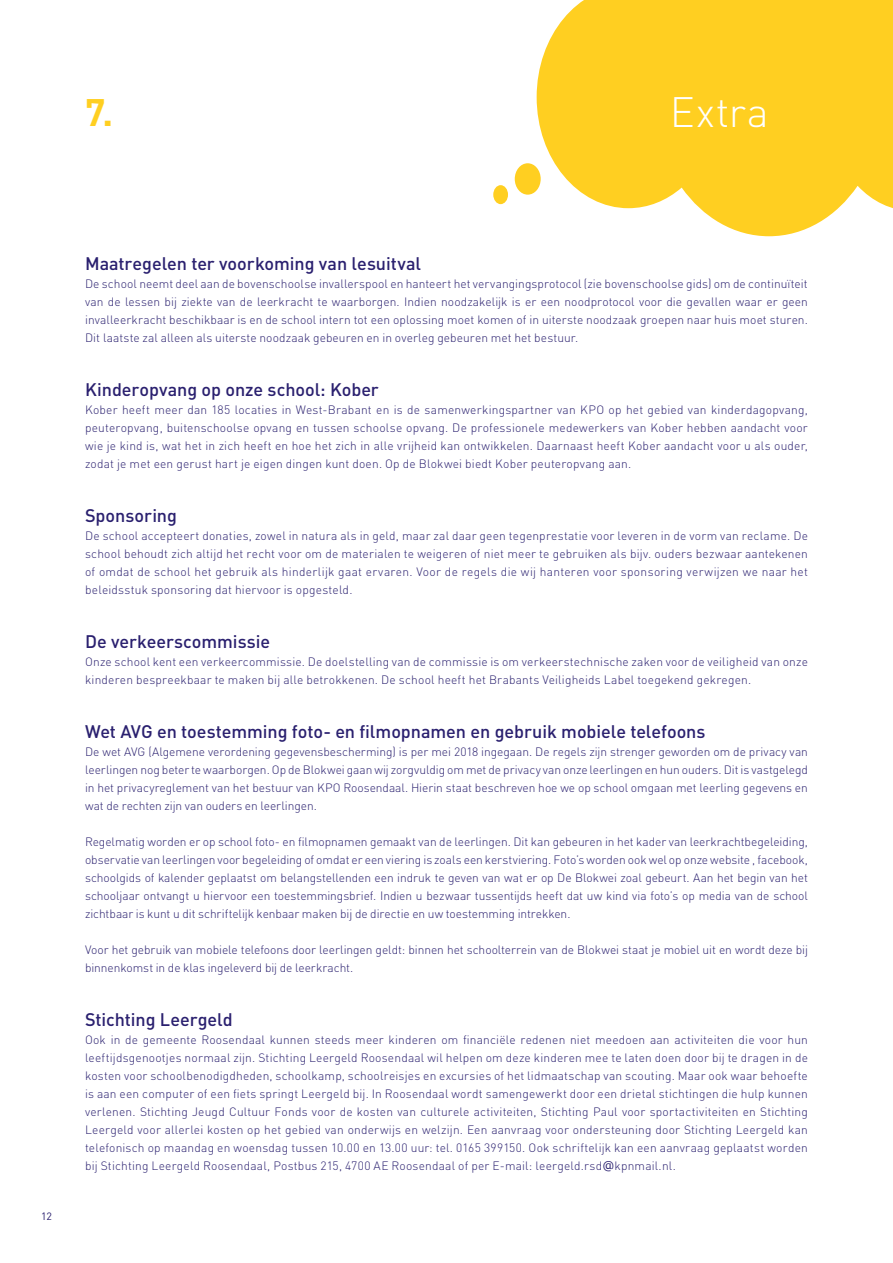
<style>
.page{position:relative;width:893px;height:1263px;background:#fff}
.page>*{position:absolute;margin:0;border:0;box-sizing:border-box;transform-origin:0 0}
.t1{font:300 42px "DIN Pro";letter-spacing:.02em;color:#fff}
.t2{font:37.5px "DIN Bold";color:#ffcf21}
.t3{font:500 18px "DIN Pro";letter-spacing:-.005em;color:#2a206f}
.t4{font:300 12px/18px "DIN Pro";letter-spacing:.01em;color:#2a206f;text-align:justify}
.t5{font:10.5px "DIN";color:#2a206f}
.s1{font-family:"Verdana";font-weight:400}
</style>
<div class="page">
<svg style="left:537px;top:0;width:356px;height:237px;background:#ffd540"></svg>
<div style="left:515px;top:163px;width:26px;height:32px;background:#ffcf21;border-radius:50%"></div>
<div style="left:493px;top:185px;width:15px;height:19px;background:#ffcf21;border-radius:50%"></div>
<h2 class="t2" style="left:85px;top:88px;width:30px">7.</h2>
<h1 class="t1" style="left:670px;top:83px;width:101px">Extra</h1>
<p class="t5" style="left:41px;top:1210px;width:12px">12</p>
<h3 class="t3" style="left:85px;top:251px;width:338px">Maatregelen ter voorkoming van lesuitval</h3>
<p class="t4" style="left:85px;top:274px;width:724px">De school neemt deel aan de bovenschoolse invallerspool en hanteert het vervangingsprotocol (zie bovenschoolse gids) om de continuïteit van de lessen bij ziekte van de leerkracht te waarborgen. Indien noodzakelijk is er een noodprotocol voor die gevallen waar er geen invalleerkracht beschikbaar is en de school intern tot een oplossing moet komen of in uiterste noodzaak groepen naar huis moet sturen.<br>Dit laatste zal alleen als uiterste noodzaak gebeuren en in overleg gebeuren met het bestuur.</p>
<h3 class="t3" style="left:85px;top:377px;width:295px">Kinderopvang op onze school: Kober</h3>
<p class="t4" style="left:85px;top:400px;width:724px">Kober heeft meer dan 185 locaties in West-Brabant en is de samenwerkingspartner van KPO op het gebied van kinderdagopvang, peuteropvang, buitenschoolse opvang en tussen schoolse opvang. De professionele medewerkers van Kober hebben aandacht voor wie je kind is, wat het in zich heeft en hoe het zich in alle vrijheid kan ontwikkelen. Daarnaast heeft Kober aandacht voor u als ouder, zodat je met een gerust hart je eigen dingen kunt doen. Op de Blokwei biedt Kober peuteropvang aan.</p>
<h3 class="t3" style="left:85px;top:503px;width:94px">Sponsoring</h3>
<p class="t4" style="left:85px;top:526px;width:724px">De school accepteert donaties, zowel in natura als in geld, maar zal daar geen tegenprestatie voor leveren in de vorm van reclame. De school behoudt zich altijd het recht voor om de materialen te weigeren of niet meer te gebruiken als bijv. ouders bezwaar aantekenen of omdat de school het gebruik als hinderlijk gaat ervaren. Voor de regels die wij hanteren voor sponsoring verwijzen we naar het beleidsstuk sponsoring dat hiervoor is opgesteld.</p>
<h3 class="t3" style="left:85px;top:629px;width:187px">De verkeerscommissie</h3>
<p class="t4" style="left:85px;top:652px;width:724px">Onze school kent een verkeercommissie. De doelstelling van de commissie is om verkeerstechnische zaken voor de veiligheid van onze kinderen bespreekbaar te maken bij alle betrokkenen. De school heeft het Brabants Veiligheids Label toegekend gekregen.</p>
<h3 class="t3" style="left:85px;top:719px;width:622px">Wet AVG en toestemming foto- en filmopnamen en gebruik mobiele telefoons</h3>
<p class="t4" style="left:85px;top:742px;width:724px">De wet AVG (Algemene verordening gegevensbescherming) is per mei 2018 ingegaan. De regels zijn strenger geworden om de privacy van leerlingen nog beter te waarborgen. Op de Blokwei gaan wij zorgvuldig om met de privacy van onze leerlingen en hun ouders. Dit is vastgelegd in het privacyreglement van het bestuur van KPO Roosendaal. Hierin staat beschreven hoe we op school omgaan met leerling gegevens en wat de rechten zijn van ouders en leerlingen.</p>
<p class="t4" style="left:85px;top:832px;width:724px">Regelmatig worden er op school foto- en filmopnamen gemaakt van de leerlingen. Dit kan gebeuren in het kader van leerkrachtbegeleiding, observatie van leerlingen voor begeleiding of omdat er een viering is zoals een kerstviering. Foto’s worden ook wel op onze website , facebook, schoolgids of kalender geplaatst om belangstellenden een indruk te geven van wat er op De Blokwei zoal gebeurt. Aan het begin van het schooljaar ontvangt u hiervoor een toestemmingsbrief. Indien u bezwaar tussentijds heeft dat uw kind via foto’s op media van de school zichtbaar is kunt u dit schriftelijk kenbaar maken bij de directie en uw toestemming intrekken.</p>
<p class="t4" style="left:85px;top:940px;width:724px">Voor het gebruik van mobiele telefoons door leerlingen geldt: binnen het schoolterrein van de Blokwei staat je mobiel uit en wordt deze bij binnenkomst in de klas ingeleverd bij de leerkracht.</p>
<h3 class="t3" style="left:85px;top:1007px;width:149px">Stichting Leergeld</h3>
<p class="t4" style="left:85px;top:1030px;width:724px">Ook in de gemeente Roosendaal kunnen steeds meer kinderen om financiële redenen niet meedoen aan activiteiten die voor hun leeftijdsgenootjes normaal zijn. Stichting Leergeld Roosendaal wil helpen om deze kinderen mee te laten doen door bij te dragen in de kosten voor schoolbenodigdheden, schoolkamp, schoolreisjes en excursies of het lidmaatschap van scouting. Maar ook waar behoefte is aan een computer of een fiets springt Leergeld bij. In Roosendaal wordt samengewerkt door een drietal stichtingen die hulp kunnen verlenen. Stichting Jeugd Cultuur Fonds voor de kosten van culturele activiteiten, Stichting Paul voor sportactiviteiten en Stichting Leergeld voor allerlei kosten op het gebied van onderwijs en welzijn. Een aanvraag voor ondersteuning door Stichting Leergeld kan telefonisch op maandag en woensdag tussen 10.00 en 13.00 uur: tel. 0165 399150. Ook schriftelijk kan een aanvraag geplaatst worden bij Stichting Leergeld Roosendaal, Postbus 215, 4700 AE Roosendaal of per E-mail: leergeld.rsd<span class="s1">@</span>kpnmail.nl.</p>
</div>
